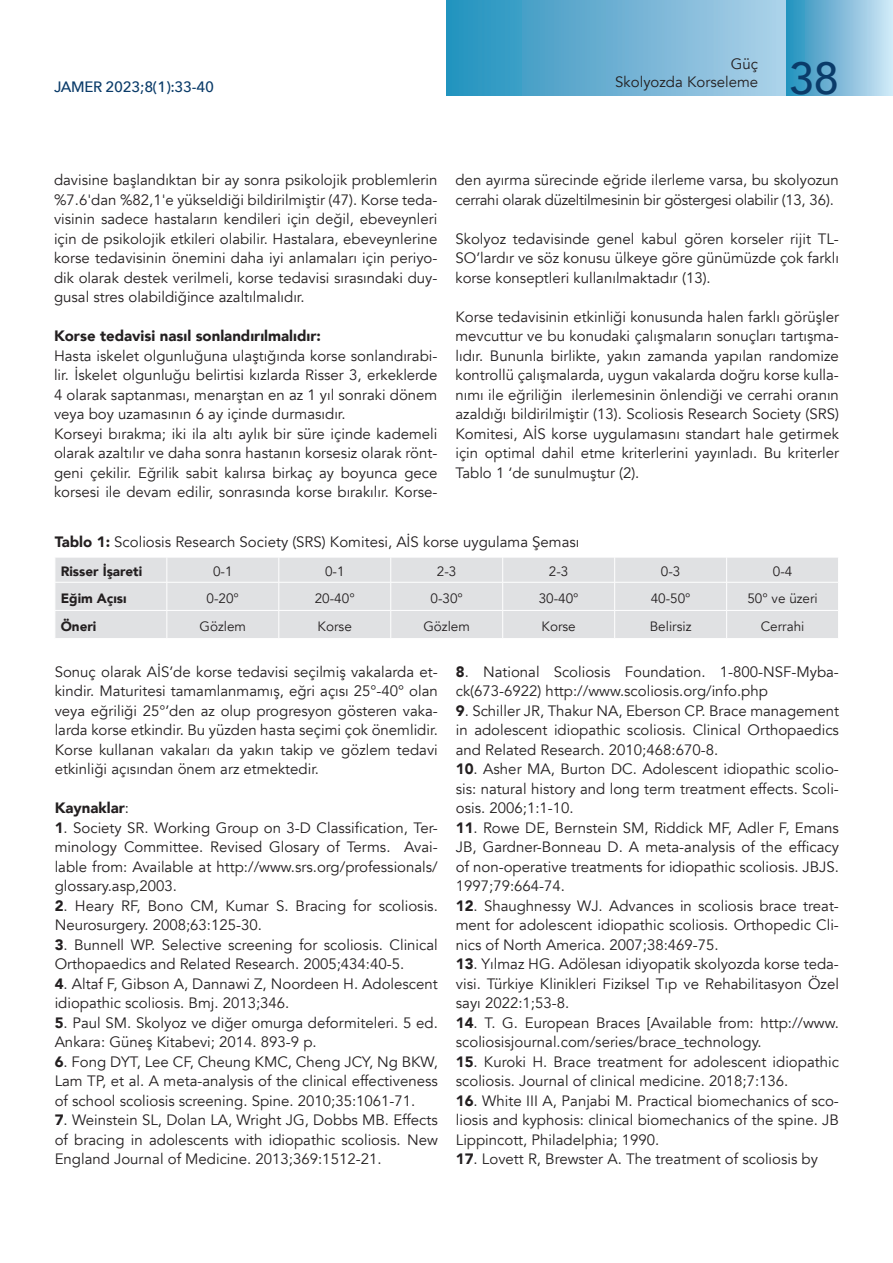
<style>
.page{position:relative;width:893px;height:1263px;background:#fff}
.page>*{position:absolute;margin:0;border:0;box-sizing:border-box;transform-origin:0 0}
.t1{font:500 45px "Avenir";color:#0a3b69}
.metin{font:15px/19.5px "Avenir";color:#231f20;text-align:justify}
.metin-2{font:15px/19.5px "Avenir";letter-spacing:-.02em;color:#231f20}
.metin-3{font:900 15px "Avenir";color:#231f20}
.t2{font:500 15px "Avenir Next";letter-spacing:-.02em;color:#0a3b69}
.tablo{font:13.5px "Avenir";color:#231f20}
.tablo-2{font:900 13.5px "Avenir";color:#231f20}
.s1{font-weight:900}
.s2{font-weight:400}
</style>
<div class="page">
<svg style="left:446px;top:0;width:340px;height:95px;background:#69b0d2"></svg>
<div style="left:786px;top:0;width:106px;height:95px;background:linear-gradient(to right,#258fbc,#d1e5f5)"></div>
<div style="left:56px;top:558px;width:782px;height:80px;background:#e0e1e3"></div>
<hr style="left:55px;top:582px;width:112px;height:1px;background:#fff">
<hr style="left:167px;top:582px;width:112px;height:1px;background:#fff">
<hr style="left:279px;top:582px;width:112px;height:1px;background:#fff">
<hr style="left:391px;top:582px;width:112px;height:1px;background:#fff">
<hr style="left:503px;top:582px;width:112px;height:1px;background:#fff">
<hr style="left:615px;top:582px;width:112px;height:1px;background:#fff">
<hr style="left:727px;top:582px;width:112px;height:1px;background:#fff">
<hr style="left:55px;top:610px;width:112px;height:1px;background:#fff">
<svg style="left:55px;top:558px;width:1px;height:80px"></svg>
<hr style="left:167px;top:610px;width:112px;height:1px;background:#fff">
<svg style="left:167px;top:558px;width:1px;height:80px"></svg>
<hr style="left:279px;top:610px;width:112px;height:1px;background:#fff">
<svg style="left:279px;top:558px;width:1px;height:80px"></svg>
<hr style="left:391px;top:610px;width:112px;height:1px;background:#fff">
<svg style="left:390px;top:558px;width:1px;height:80px"></svg>
<hr style="left:503px;top:610px;width:112px;height:1px;background:#fff">
<svg style="left:502px;top:558px;width:1px;height:80px"></svg>
<hr style="left:615px;top:610px;width:112px;height:1px;background:#fff">
<svg style="left:614px;top:558px;width:1px;height:80px"></svg>
<hr style="left:727px;top:610px;width:112px;height:1px;background:#fff">
<svg style="left:726px;top:558px;width:1px;height:80px"></svg>
<p class="t2" style="left:54px;top:74px;width:161px">JAMER 2023;8(1):33-40</p>
<p class="metin" style="left:731px;top:54px;width:29px">Güç</p>
<p class="metin" style="left:615px;top:72px;width:144px">Skolyozda Korseleme</p>
<h1 class="t1" style="left:789px;top:39px;width:52px">38</h1>
<p class="metin" style="left:54px;top:170px;width:385px">davisine başlandıktan bir ay sonra psikolojik problemlerin %7.6'dan %82,1'e yükseldiği bildirilmiştir (47). Korse teda&shy;visinin sadece hastaların kendileri için değil, ebeveynleri için de psikolojik etkileri olabilir. Hastalara, ebeveynlerine korse tedavisinin önemini daha iyi anlamaları için periyo&shy;dik olarak destek verilmeli, korse tedavisi sırasındaki duy&shy;gusal stres olabildiğince azaltılmalıdır.</p>
<p class="metin-3" style="left:54px;top:323px;width:268px">Korse tedavisi nasıl sonlandırılmalıdır:</p>
<p class="metin" style="left:54px;top:346px;width:385px">Hasta iskelet olgunluğuna ulaştığında korse sonlandırabi&shy;lir. İskelet olgunluğu belirtisi kızlarda Risser 3, erkeklerde 4 olarak saptanması, menarştan en az 1 yıl sonraki dönem veya boy uzamasının 6 ay içinde durmasıdır.</p>
<p class="metin" style="left:54px;top:424px;width:385px">Korseyi bırakma; iki ila altı aylık bir süre içinde kademeli olarak azaltılır ve daha sonra hastanın korsesiz olarak rönt&shy;geni çekilir. Eğrilik sabit kalırsa birkaç ay boyunca gece korsesi ile devam edilir, sonrasında korse bırakılır. Korse-</p>
<p class="metin-2" style="left:455px;top:170px;width:385px">den ayırma sürecinde eğride ilerleme varsa, bu skolyozun cerrahi olarak düzeltilmesinin bir göstergesi olabilir (13, 36).</p>
<p class="metin" style="left:455px;top:229px;width:385px">Skolyoz tedavisinde genel kabul gören korseler rijit TL-SO’lardır ve söz konusu ülkeye göre günümüzde çok farklı korse konseptleri kullanılmaktadır (13).</p>
<p class="metin" style="left:455px;top:307px;width:385px">Korse tedavisinin etkinliği konusunda halen farklı görüşler mevcuttur ve bu konudaki çalışmaların sonuçları tartışma&shy;lıdır. Bununla birlikte, yakın zamanda yapılan randomize kontrollü çalışmalarda, uygun vakalarda doğru korse kulla&shy;nımı ile eğriliğin ilerlemesinin önlendiği ve cerrahi oranın azaldığı bildirilmiştir (13). Scoliosis Research Society (SRS)<br>Komitesi, AİS korse uygulamasını standart hale getirmek için optimal dahil etme kriterlerini yayınladı. Bu kriterler Tablo 1 ‘de sunulmuştur (2).</p>
<p class="metin" style="left:55px;top:532px;width:526px"><span class="s1">Tablo 1:</span> Scoliosis Research Society (SRS) Komitesi, AİS korse uygulama Şeması</p>
<p class="tablo-2" style="left:61px;top:560px;width:83px">Risser İşareti</p>
<p class="tablo" style="left:213px;top:564px;width:21px">0-1</p>
<p class="tablo" style="left:325px;top:564px;width:21px">0-1</p>
<p class="tablo" style="left:437px;top:564px;width:21px">2-3</p>
<p class="tablo" style="left:549px;top:564px;width:21px">2-3</p>
<p class="tablo" style="left:661px;top:564px;width:21px">0-3</p>
<p class="tablo" style="left:773px;top:564px;width:21px">0-4</p>
<p class="tablo-2" style="left:61px;top:587px;width:68px">Eğim Açısı</p>
<p class="tablo" style="left:207px;top:590px;width:34px">0-20°</p>
<p class="tablo" style="left:315px;top:590px;width:41px">20-40°</p>
<p class="tablo" style="left:430px;top:590px;width:34px">0-30°</p>
<p class="tablo" style="left:539px;top:590px;width:41px">30-40°</p>
<p class="tablo" style="left:651px;top:590px;width:41px">40-50°</p>
<p class="tablo" style="left:747px;top:590px;width:72px">50° ve üzeri</p>
<p class="tablo-2" style="left:61px;top:615px;width:37px">Öneri</p>
<p class="tablo" style="left:200px;top:618px;width:48px">Gözlem</p>
<p class="tablo" style="left:318px;top:618px;width:36px">Korse</p>
<p class="tablo" style="left:423px;top:618px;width:48px">Gözlem</p>
<p class="tablo" style="left:542px;top:618px;width:36px">Korse</p>
<p class="tablo" style="left:650px;top:618px;width:43px">Belirsiz</p>
<p class="tablo" style="left:761px;top:618px;width:45px">Cerrahi</p>
<p class="metin" style="left:55px;top:662px;width:385px">Sonuç olarak AİS’de korse tedavisi seçilmiş vakalarda et&shy;kindir. Maturitesi tamamlanmamış, eğri açısı 25°-40° olan veya eğriliği 25°’den az olup progresyon gösteren vaka&shy;larda korse etkindir. Bu yüzden hasta seçimi çok önemlidir.<br>Korse kullanan vakaları da yakın takip ve gözlem tedavi etkinliği açısından önem arz etmektedir.</p>
<p class="metin-3" style="left:55px;top:795px;width:76px">Kaynaklar<span class="s2">:</span></p>
<p class="metin" style="left:55px;top:818px;width:385px"><span class="s1">1</span>. Society SR. Working Group on 3-D Classification, Ter&shy;minology Committee. Revised Glosary of Terms. Avai&shy;lable from: Available at http://www.srs.org/professionals/ glossary.asp,2003.</p>
<p class="metin" style="left:55px;top:896px;width:385px"><span class="s1">2</span>. Heary RF, Bono CM, Kumar S. Bracing for scoliosis.<br>Neurosurgery. 2008;63:125-30.</p>
<p class="metin" style="left:55px;top:935px;width:385px"><span class="s1">3</span>. Bunnell WP. Selective screening for scoliosis. Clinical<br>Orthopaedics and Related Research. 2005;434:40-5.</p>
<p class="metin" style="left:55px;top:974px;width:385px"><span class="s1">4</span>. Altaf F, Gibson A, Dannawi Z, Noordeen H. Adolescent idiopathic scoliosis. Bmj. 2013;346.</p>
<p class="metin" style="left:55px;top:1013px;width:385px"><span class="s1">5</span>. Paul SM. Skolyoz ve diğer omurga deformiteleri. 5 ed.<br>Ankara: Güneş Kitabevi; 2014. 893-9 p.</p>
<p class="metin" style="left:55px;top:1052px;width:385px"><span class="s1">6</span>. Fong DYT, Lee CF, Cheung KMC, Cheng JCY, Ng BKW, Lam TP, et al. A meta-analysis of the clinical effectiveness of school scoliosis screening. Spine. 2010;35:1061-71.</p>
<p class="metin" style="left:55px;top:1110px;width:385px"><span class="s1">7</span>. Weinstein SL, Dolan LA, Wright JG, Dobbs MB. Effects of bracing in adolescents with idiopathic scoliosis. New England Journal of Medicine. 2013;369:1512-21.</p>
<p class="metin" style="left:456px;top:662px;width:385px"><span class="s1">8</span>. National Scoliosis Foundation. 1-800-NSF-Myba&shy;ck(673-6922) http://www.scoliosis.org/info.php</p>
<p class="metin" style="left:456px;top:701px;width:385px"><span class="s1">9</span>. Schiller JR, Thakur NA, Eberson CP. Brace management in adolescent idiopathic scoliosis. Clinical Orthopaedics and Related Research. 2010;468:670-8.</p>
<p class="metin" style="left:456px;top:759px;width:385px"><span class="s1">10</span>. Asher MA, Burton DC. Adolescent idiopathic scolio&shy;sis: natural history and long term treatment effects. Scoli&shy;osis. 2006;1:1-10.</p>
<p class="metin" style="left:456px;top:818px;width:385px"><span class="s1">11</span>. Rowe DE, Bernstein SM, Riddick MF, Adler F, Emans JB, Gardner-Bonneau D. A meta-analysis of the efficacy of non-operative treatments for idiopathic scoliosis. JBJS.<br>1997;79:664-74.</p>
<p class="metin" style="left:456px;top:896px;width:385px"><span class="s1">12</span>. Shaughnessy WJ. Advances in scoliosis brace treat&shy;ment for adolescent idiopathic scoliosis. Orthopedic Cli&shy;nics of North America. 2007;38:469-75.</p>
<p class="metin" style="left:456px;top:954px;width:385px"><span class="s1">13</span>. Yılmaz HG. Adölesan idiyopatik skolyozda korse teda&shy;visi. Türkiye Klinikleri Fiziksel Tıp ve Rehabilitasyon Özel sayı 2022:1;53-8.</p>
<p class="metin" style="left:456px;top:1013px;width:385px"><span class="s1">14</span>. T. G. European Braces [Available from: http://www. scoliosisjournal.com/series/brace_technology.</p>
<p class="metin" style="left:456px;top:1052px;width:385px"><span class="s1">15</span>. Kuroki H. Brace treatment for adolescent idiopathic scoliosis. Journal of clinical medicine. 2018;7:136.</p>
<p class="metin" style="left:456px;top:1091px;width:385px"><span class="s1">16</span>. White III A, Panjabi M. Practical biomechanics of sco&shy;liosis and kyphosis: clinical biomechanics of the spine. JB Lippincott, Philadelphia; 1990.</p>
<p class="metin" style="left:456px;top:1149px;width:364px"><span class="s1">17</span>. Lovett R, Brewster A. The treatment of scoliosis by</p>
</div>
